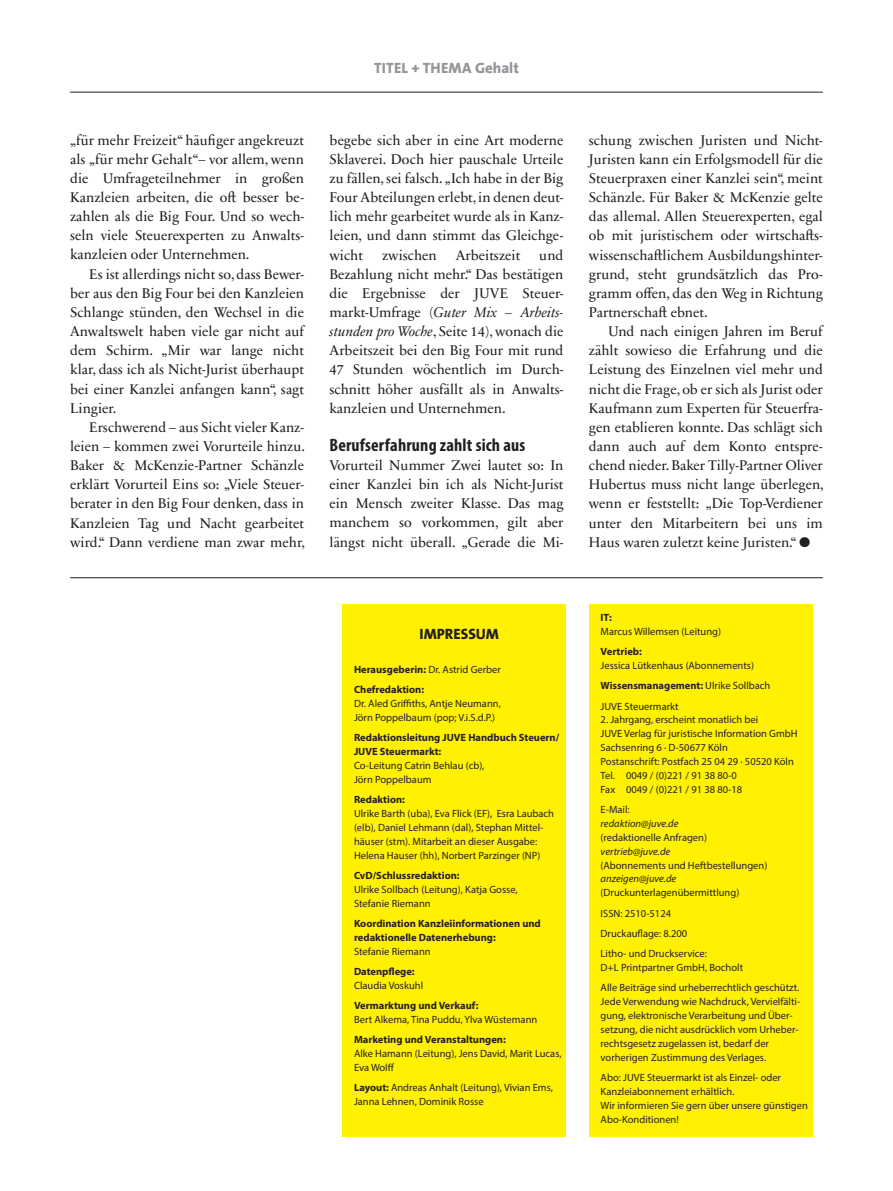
<style>
.page{position:relative;width:893px;height:1191px;background:#fff}
.page>*{position:absolute;margin:0;border:0;box-sizing:border-box;transform-origin:0 0}
.t1{font:700 condensed 18px "Myriad Pro";letter-spacing:.01em;color:#231f20}
.t2{font:800 15px "The Sans B W8";letter-spacing:.015em;color:#939598}
.t3{font:800 15px "The Sans B W8";color:#231f20}
.t4{font:14.25px/19.2px "Sabon Next LT Pro";color:#231f20;text-align:justify}
.t5{font:10.5px/13.8px "Myriad Pro";color:#231f20}
.t6{font:700 10.5px/13.8px "Myriad Pro";color:#231f20}
.t7{font:italic 10.5px "Myriad Pro";color:#231f20}
.s1{font-style:italic}
.s2{font-weight:400}
.s3{font-weight:700}
</style>
<div class="page">
<hr style="left:70px;top:92px;width:753px;height:1px;background:#231f20">
<hr style="left:70px;top:577px;width:753px;height:1px;background:#231f20">
<div style="left:589px;top:604px;width:224px;height:533px;background:#fff101"></div>
<div style="left:342px;top:604px;width:224px;height:533px;background:#fff101"></div>
<p class="t2" style="left:374px;top:58px;width:146px">TITEL + THEMA Gehalt</p>
<p class="t4" style="left:70px;top:130px;width:235px">„für mehr Freizeit“ häufiger angekreuzt als „für mehr Gehalt“– vor allem, wenn die Umfrageteilnehmer in großen Kanzleien arbeiten, die oft besser be&shy;zahlen als die Big Four. Und so wech&shy;seln viele Steuerexperten zu Anwalts&shy;kanzleien oder Unternehmen.</p>
<p class="t4" style="left:70px;top:264px;width:235px;text-indent:19px">Es ist allerdings nicht so, dass Bewer&shy;ber aus den Big Four bei den Kanzleien Schlange stünden, den Wechsel in die Anwaltswelt haben viele gar nicht auf dem Schirm. „Mir war lange nicht klar, dass ich als Nicht-Jurist überhaupt bei einer Kanzlei anfangen kann“, sagt Lingier.</p>
<p class="t4" style="left:70px;top:417px;width:236px;text-indent:19px">Erschwerend – aus Sicht vieler Kanz&shy;leien – kommen zwei Vorurteile hinzu.<br>Baker &amp; McKenzie-Partner Schänzle erklärt Vorurteil Eins so: „Viele Steuer&shy;berater in den Big Four denken, dass in Kanzleien Tag und Nacht gearbeitet wird.“ Dann verdiene man zwar mehr,</p>
<p class="t4" style="left:330px;top:130px;width:235px">begebe sich aber in eine Art moderne Sklaverei. Doch hier pauschale Urteile zu fällen, sei falsch. „Ich habe in der Big Four Abteilungen erlebt, in denen deut&shy;lich mehr gearbeitet wurde als in Kanz&shy;leien, und dann stimmt das Gleichge&shy;wicht</p>
<p class="t4" style="left:330px;top:245px;width:235px;text-indent:210px">und Bezahlung nicht mehr.“ Das bestätigen die Ergebnisse der JUVE Steuer&shy;markt-Umfrage (<span class="s1">Guter Mix – Arbeits&shy;stunden pro Woche</span>, Seite 14), wonach die Arbeitszeit bei den Big Four mit rund 47 Stunden wöchentlich im Durch&shy;schnitt höher ausfällt als in Anwalts&shy;kanzleien und Unternehmen.</p>
<p class="t1" style="left:330px;top:433px;width:197px">Berufserfahrung zahlt sich aus</p>
<p class="t4" style="left:330px;top:455px;width:235px">Vorurteil Nummer Zwei lautet so: In einer Kanzlei bin ich als Nicht-Jurist ein Mensch zweiter Klasse. Das mag manchem so vorkommen, gilt aber längst nicht überall. „Gerade die Mi-</p>
<p class="t4" style="left:382px;top:245px;width:56px">zwischen</p>
<p class="t4" style="left:456px;top:245px;width:66px">Arbeitszeit</p>
<p class="t4" style="left:589px;top:130px;width:235px">schung zwischen Juristen und Nicht-Juristen kann ein Erfolgsmodell für die Steuerpraxen einer Kanzlei sein“, meint Schänzle. Für Baker &amp; McKenzie gelte das allemal. Allen Steuerexperten, egal ob mit juristischem oder wirtschafts&shy;wissenschaftlichem Ausbildungshinter&shy;grund, steht grundsätzlich das Pro&shy;gramm offen, das den Weg in Richtung Partnerschaft ebnet.</p>
<p class="t4" style="left:589px;top:321px;width:236px;text-indent:19px">Und nach einigen Jahren im Beruf zählt sowieso die Erfahrung und die Leistung des Einzelnen viel mehr und nicht die Frage, ob er sich als Jurist oder Kaufmann zum Experten für Steuerfra&shy;gen etablieren konnte. Das schlägt sich dann auch auf dem Konto entspre&shy;chend nieder. Baker Tilly-Partner Oliver Hubertus muss nicht lange überlegen, wenn er feststellt: „Die Top-Verdiener unter den Mitarbeitern bei uns im Haus waren zuletzt keine Juristen.“ •</p>
<p class="t3" style="left:419px;top:624px;width:81px">IMPRESSUM</p>
<p class="t6" style="left:354px;top:659px;width:148px;line-height:20.2px">Herausgeberin: <span class="s2">Dr. Astrid Gerber<br></span>Chefredaktion:</p>
<p class="t5" style="left:354px;top:696px;width:148px">Dr. Aled Griffiths, Antje Neumann,<br>Jörn Poppelbaum (pop; V.i.S.d.P.)</p>
<p class="t6" style="left:354px;top:730px;width:207px">Redaktionsleitung JUVE Handbuch Steuern/<br>JUVE Steuermarkt:</p>
<p class="t5" style="left:354px;top:758px;width:132px">Co-Leitung Catrin Behlau (cb),<br>Jörn Poppelbaum</p>
<p class="t6" style="left:354px;top:792px;width:52px">Redaktion:</p>
<p class="t5" style="left:354px;top:806px;width:202px">Ulrike Barth (uba), Eva Flick (EF), Esra Laubach (elb), Daniel Lehmann (dal), Stephan Mittel&shy;häuser (stm). Mitarbeit an dieser Ausgabe:<br>Helena Hauser (hh), Norbert Parzinger (NP)</p>
<p class="t6" style="left:354px;top:868px;width:107px">CvD/Schlussredaktion:</p>
<p class="t5" style="left:354px;top:882px;width:165px">Ulrike Sollbach (Leitung), Katja Gosse,<br>Stefanie Riemann</p>
<p class="t6" style="left:354px;top:916px;width:188px">Koordination Kanzleiinformationen und redaktionelle Datenerhebung:</p>
<p class="t5" style="left:354px;top:944px;width:78px">Stefanie Riemann</p>
<p class="t6" style="left:354px;top:964px;width:62px">Datenpflege:</p>
<p class="t5" style="left:354px;top:978px;width:71px">Claudia Voskuhl</p>
<p class="t6" style="left:354px;top:998px;width:126px">Vermarktung und Verkauf:</p>
<p class="t5" style="left:354px;top:1012px;width:185px">Bert Alkema, Tina Puddu, Ylva Wüstemann</p>
<p class="t6" style="left:354px;top:1032px;width:153px">Marketing und Veranstaltungen:</p>
<p class="t5" style="left:354px;top:1046px;width:209px">Alke Hamann (Leitung), Jens David, Marit Lucas,<br>Eva Wolff</p>
<p class="t5" style="left:354px;top:1080px;width:200px"><span class="s3">Layout:</span> Andreas Anhalt (Leitung), Vivian Ems,<br>Janna Lehnen, Dominik Rosse</p>
<p class="t6" style="left:601px;top:610px;width:13px">IT:</p>
<p class="t5" style="left:601px;top:624px;width:122px">Marcus Willemsen (Leitung)</p>
<p class="t6" style="left:601px;top:644px;width:43px">Vertrieb:</p>
<p class="t5" style="left:601px;top:655px;width:171px;line-height:20.2px">Jessica Lütkenhaus (Abonnements)<br><span class="s3">Wissensmanagement:</span> Ulrike Sollbach<br>JUVE Steuermarkt</p>
<p class="t5" style="left:601px;top:713px;width:198px">2. Jahrgang, erscheint monatlich bei<br>JUVE Verlag für juristische Information GmbH Sachsenring 6 · D-50677 Köln<br>Postanschrift: Postfach 25 04 29 · 50520 Köln Tel. 0049 / (0)221 / 91 38 80-0<br>Fax 0049 / (0)221 / 91 38 80-18</p>
<p class="t5" style="left:601px;top:802px;width:31px">E-Mail:</p>
<p class="t7" style="left:601px;top:817px;width:79px">redaktion@juve.de</p>
<p class="t5" style="left:601px;top:830px;width:108px">(redaktionelle Anfragen)</p>
<p class="t7" style="left:601px;top:844px;width:71px">vertrieb@juve.de</p>
<p class="t5" style="left:601px;top:858px;width:168px">(Abonnements und Heftbestellungen)</p>
<p class="t7" style="left:601px;top:872px;width:77px">anzeigen@juve.de</p>
<p class="t5" style="left:601px;top:882px;width:140px;line-height:20.2px">(Druckunterlagenübermittlung)<br>ISSN: 2510-5124<br>Druckauflage: 8.200<br>Litho- und Druckservice:</p>
<p class="t5" style="left:601px;top:957px;width:200px;line-height:20.2px">D+L Printpartner GmbH, Bocholt<br>Alle Beiträge sind urheberrechtlich geschützt.</p>
<p class="t5" style="left:601px;top:994px;width:201px">Jede Verwendung wie Nachdruck, Vervielfälti&shy;gung, elektronische Verarbeitung und Über&shy;setzung, die nicht ausdrücklich vom Urheber&shy;rechtsgesetz zugelassen ist, bedarf der vorherigen Zustimmung des Verlages.</p>
<p class="t5" style="left:601px;top:1070px;width:209px">Abo: JUVE Steuermarkt ist als Einzel- oder Kanzleiabonnement erhältlich.<br>Wir informieren Sie gern über unsere günstigen Abo-Konditionen!</p>
</div>
